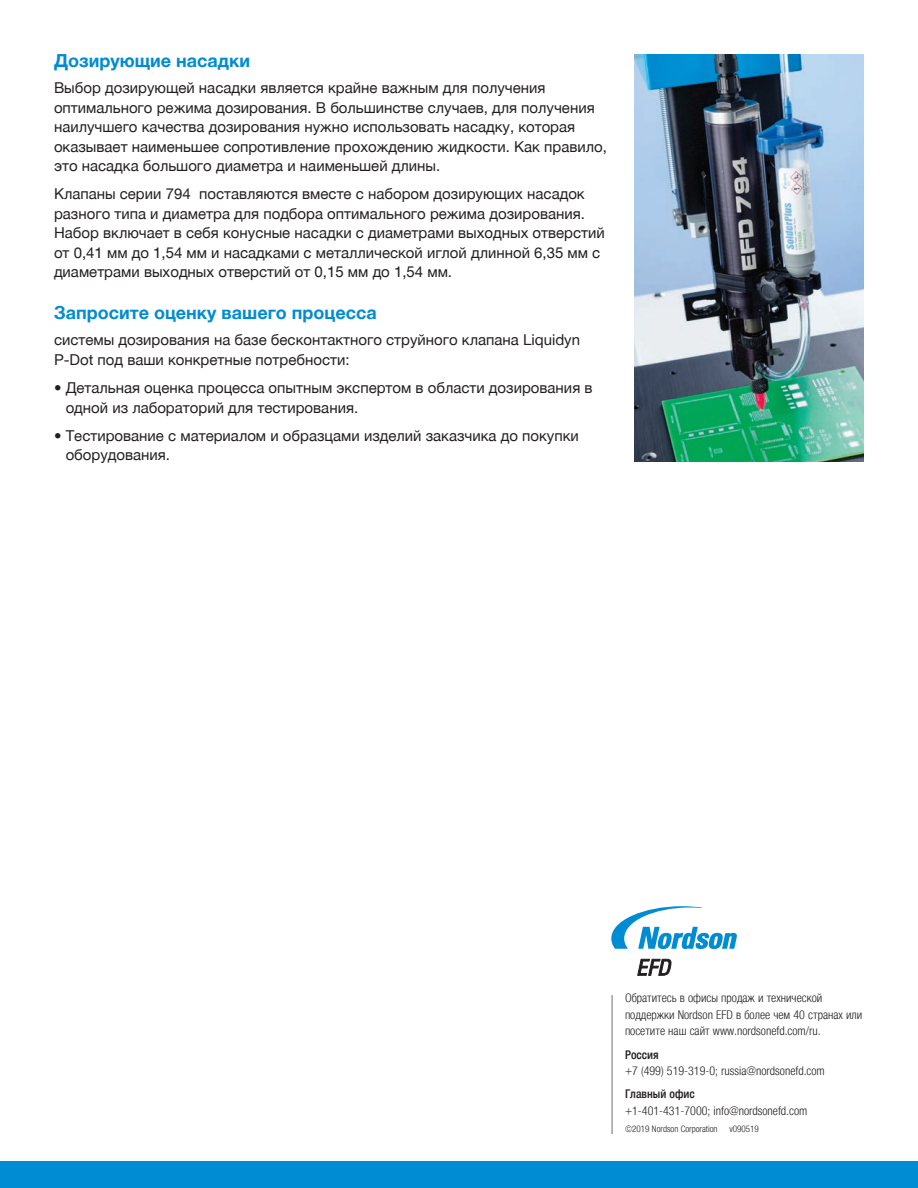
<style>
.page{position:relative;width:918px;height:1188px;background:#fff}
.page>*{position:absolute;margin:0;border:0;box-sizing:border-box;transform-origin:0 0}
.t1{font:700 18px "Helvetica Neue LTCYR";color:#008cd2}
.t2{font:15px/19.5px "Helvetica Neue LTCYR";color:#231f20}
.t3{font:300 condensed 12px/16.5px "Helvetica Neue LTCYR";color:#231f20}
.t4{font:500 condensed 12px "Helvetica Neue LTCYR";color:#231f20}
.t5{font:300 condensed 9px "Helvetica Neue LTCYR";color:#231f20}
</style>
<div class="page">
<div style="left:0;top:1161px;width:918px;height:27px;background:#008cd2"></div>
<img style="left:634px;top:55px;width:230px;height:407px">
<svg style="left:637px;top:959px;width:34px;height:17px"></svg>
<svg style="left:611px;top:906px;width:126px;height:43px"></svg>
<hr style="left:612px;top:995px;width:1px;height:139px;background:#6c6d70">
<p class="t1" style="left:54px;top:51px;width:198px">Дозирующие насадки</p>
<p class="t2" style="left:54px;top:78px;width:554px">Выбор дозирующей насадки является крайне важным для получения оптимального режима дозирования. В большинстве случаев, для получения наилучшего качества дозирования нужно использовать насадку, которая оказывает наименьшее сопротивление прохождению жидкости. Как правило, это насадка большого диаметра и наименьшей длины.</p>
<p class="t2" style="left:54px;top:184px;width:552px">Клапаны серии 794 поставляются вместе с набором дозирующих насадок разного типа и диаметра для подбора оптимального режима дозирования.<br>Набор включает в себя конусные насадки с диаметрами выходных отверстий от 0,41 мм до 1,54 мм и насадками с металлической иглой длинной 6,35 мм с диаметрами выходных отверстий от 0,15 мм до 1,54 мм.</p>
<p class="t1" style="left:54px;top:303px;width:324px">Запросите оценку вашего процесса</p>
<p class="t2" style="left:54px;top:330px;width:528px">системы дозирования на базе бесконтактного струйного клапана Liquidyn<br>P-Dot под ваши конкретные потребности:</p>
<p class="t2" style="left:66px;top:378px;width:528px;text-indent:-12px">• Детальная оценка процесса опытным экспертом в области дозирования в одной из лабораторий для тестирования.</p>
<p class="t2" style="left:66px;top:426px;width:515px;text-indent:-12px">• Тестирование с материалом и образцами изделий заказчика до покупки оборудования.</p>
<p class="t3" style="left:625px;top:990px;width:239px">Обратитесь в офисы продаж и технической поддержки Nordson EFD в более чем 40 странах или посетите наш сайт www.nordsonefd.com/ru.</p>
<p class="t4" style="left:625px;top:1048px;width:35px">Россия</p>
<p class="t3" style="left:625px;top:1063px;width:201px">+7 (499) 519-319-0; russia@nordsonefd.com</p>
<p class="t4" style="left:625px;top:1088px;width:71px">Главный офис</p>
<p class="t3" style="left:625px;top:1102px;width:184px">+1-401-431-7000; info@nordsonefd.com</p>
<p class="t5" style="left:625px;top:1124px;width:94px">©2019 Nordson Corporation</p>
<p class="t5" style="left:729px;top:1124px;width:31px">v090519</p>
</div>
